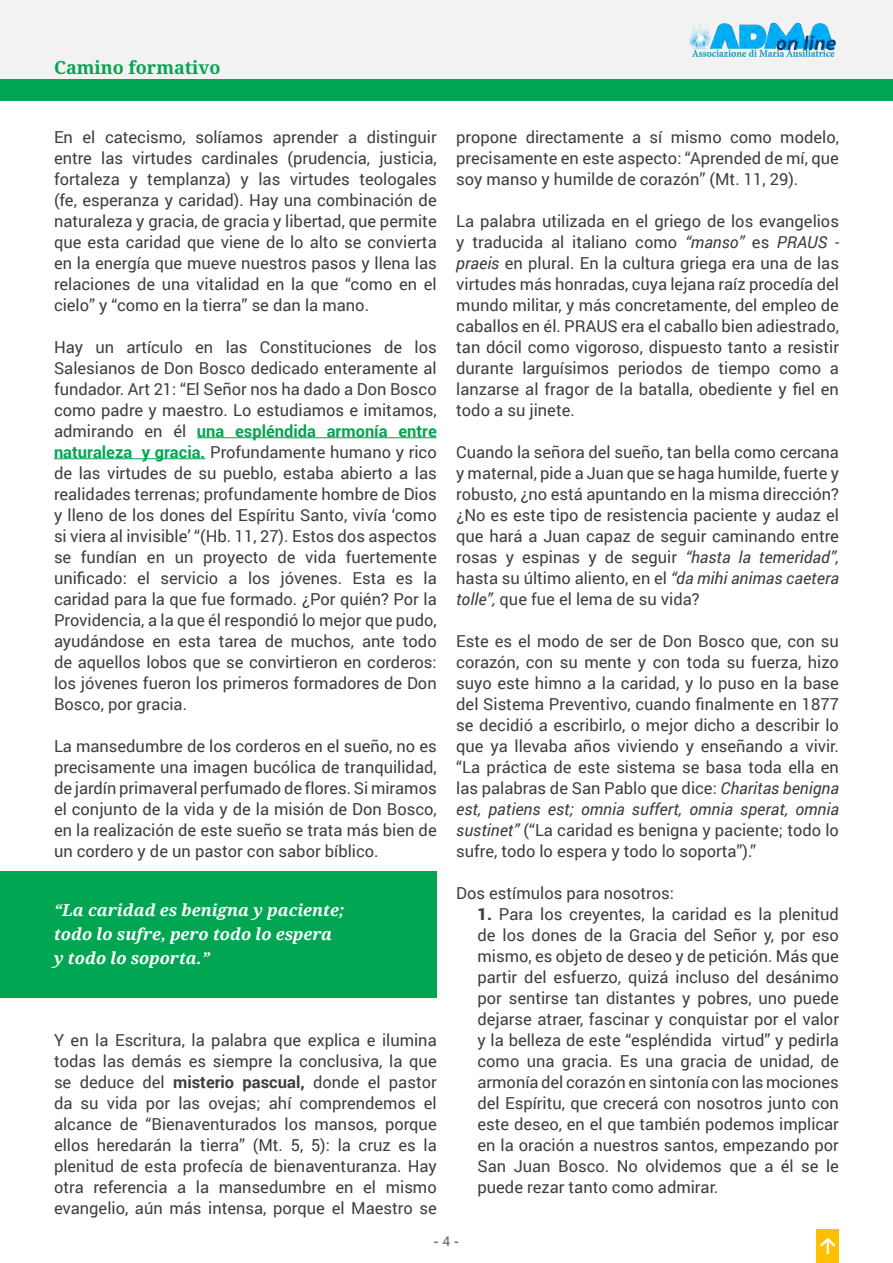
<style>
.page{position:relative;width:893px;height:1263px;background:#fff}
.page>*{position:absolute;margin:0;border:0;box-sizing:border-box;transform-origin:0 0}
.t1{font:700 18px "Noto Serif";color:#00a652}
.t2{font:16.5px/21px "Roboto";color:#3e3e3f;text-align:justify}
.t3{font:italic 700 16.5px/24px "Noto Serif";color:#fff}
.t4{font:700 13.5px "Segoe UI";color:#6d6e70}
.s1{font-weight:700;color:#00a652}
.s2{font-weight:700}
.s3{font-style:italic}
.s4{font-weight:900}
.s5{font-weight:600}
</style>
<div class="page">
<div style="left:0;top:0;width:893px;height:80px;background:#f2f2f2"></div>
<img style="left:689px;top:22px;width:147px;height:35px">
<div style="left:816px;top:1229px;width:23px;height:34px;background:#ffc000"></div>
<svg style="left:820px;top:1237px;width:16px;height:17px"></svg>
<div style="left:0;top:80px;width:893px;height:20px;background:#00a652"></div>
<hr style="left:197px;top:437px;width:240px;height:1px;background:#00a652">
<hr style="left:54px;top:458px;width:151px;height:1px;background:#00a652">
<div style="left:0;top:872px;width:437px;height:126px;background:#00a652"></div>
<p class="t1" style="left:54px;top:54px;width:168px">Camino formativo</p>
<p class="t2" style="left:54px;top:126px;width:384px">En el catecismo, solíamos aprender a distinguir entre las virtudes cardinales (prudencia, justicia, fortaleza y templanza) y las virtudes teologales (fe, esperanza y caridad). Hay una combinación de naturaleza y gracia, de gracia y libertad, que permite que esta caridad que viene de lo alto se convierta en la energía que mueve nuestros pasos y llena las relaciones de una vitalidad en la que “como en el cielo” y “como en la tierra” se dan la mano.</p>
<p class="t2" style="left:54px;top:336px;width:384px">Hay un artículo en las Constituciones de los Salesianos de Don Bosco dedicado enteramente al fundador. Art 21: “El Señor nos ha dado a Don Bosco como padre y maestro. Lo estudiamos e imitamos, admirando en él <span class="s1">una espléndida armonía entre naturaleza y gracia.</span> Profundamente humano y rico de las virtudes de su pueblo, estaba abierto a las realidades terrenas; profundamente hombre de Dios y lleno de los dones del Espíritu Santo, vivía ‘como si viera al invisible’ “(Hb. 11, 27). Estos dos aspectos se fundían en un proyecto de vida fuertemente unificado: el servicio a los jóvenes. Esta es la caridad para la que fue formado. ¿Por quién? Por la Providencia, a la que él respondió lo mejor que pudo, ayudándose en esta tarea de muchos, ante todo de aquellos lobos que se convirtieron en corderos: los jóvenes fueron los primeros formadores de Don Bosco, por gracia.</p>
<p class="t2" style="left:54px;top:735px;width:384px">La mansedumbre de los corderos en el sueño, no es precisamente una imagen bucólica de tranquilidad, de jardín primaveral perfumado de flores. Si miramos el conjunto de la vida y de la misión de Don Bosco, en la realización de este sueño se trata más bien de un cordero y de un pastor con sabor bíblico.</p>
<p class="t3" style="left:54px;top:898px;width:292px">“La caridad es benigna y paciente; todo lo sufre, pero todo lo espera</p>
<p class="t3" style="left:54px;top:946px;width:158px">y todo lo soporta.”</p>
<p class="t2" style="left:54px;top:1029px;width:384px">Y en la Escritura, la palabra que explica e ilumina todas las demás es siempre la conclusiva, la que se deduce del <span class="s2">misterio pascual,</span> donde el pastor da su vida por las ovejas; ahí comprendemos el alcance de “Bienaventurados los mansos, porque ellos heredarán la tierra” (Mt. 5, 5): la cruz es la plenitud de esta profecía de bienaventuranza. Hay otra referencia a la mansedumbre en el mismo evangelio, aún más intensa, porque el Maestro se</p>
<p class="t2" style="left:456px;top:126px;width:384px">propone directamente a sí mismo como modelo, precisamente en este aspecto: “Aprended de mí, que soy manso y humilde de corazón” (Mt. 11, 29).</p>
<p class="t2" style="left:456px;top:210px;width:384px">La palabra utilizada en el griego de los evangelios y traducida al italiano como <span class="s3">“manso”</span> es <span class="s3">PRAUS - praeis</span> en plural. En la cultura griega era una de las virtudes más honradas, cuya lejana raíz procedía del mundo militar, y más concretamente, del empleo de caballos en él. PRAUS era el caballo bien adiestrado, tan dócil como vigoroso, dispuesto tanto a resistir durante larguísimos periodos de tiempo como a lanzarse al fragor de la batalla, obediente y fiel en todo a su jinete.</p>
<p class="t2" style="left:456px;top:441px;width:384px">Cuando la señora del sueño, tan bella como cercana y maternal, pide a Juan que se haga humilde, fuerte y robusto, ¿no está apuntando en la misma dirección? ¿No es este tipo de resistencia paciente y audaz el que hará a Juan capaz de seguir caminando entre rosas y espinas y de seguir <span class="s3">“hasta la temeridad”, </span>hasta su último aliento, en el <span class="s3">“da mihi animas caetera tolle”,</span> que fue el lema de su vida?</p>
<p class="t2" style="left:456px;top:630px;width:384px">Este es el modo de ser de Don Bosco que, con su corazón, con su mente y con toda su fuerza, hizo suyo este himno a la caridad, y lo puso en la base del Sistema Preventivo, cuando finalmente en 1877 se decidió a escribirlo, o mejor dicho a describir lo que ya llevaba años viviendo y enseñando a vivir. “La práctica de este sistema se basa toda ella en las palabras de San Pablo que dice: <span class="s3">Charitas benigna est, patiens est; omnia suffert, omnia sperat, omnia sustinet”</span> (“La caridad es benigna y paciente; todo lo sufre, todo lo espera y todo lo soporta”).”</p>
<p class="t2" style="left:456px;top:882px;width:219px">Dos estímulos para nosotros:</p>
<p class="t2" style="left:477px;top:903px;width:363px"><span class="s4">1.</span> Para los creyentes, la caridad es la plenitud de los dones de la Gracia del Señor y, por eso mismo, es objeto de deseo y de petición. Más que partir del esfuerzo, quizá incluso del desánimo por sentirse tan distantes y pobres, uno puede dejarse atraer, fascinar y conquistar por el valor y la belleza de este “espléndida virtud” y pedirla como una gracia. Es una gracia de unidad, de armonía del corazón en sintonía con las mociones del Espíritu, que crecerá con nosotros junto con este deseo, en el que también podemos implicar en la oración a nuestros santos, empezando por San Juan Bosco. No olvidemos que a él se le puede rezar tanto como admirar.</p>
<p class="t4" style="left:434px;top:1229px;width:27px">- <span class="s5">4</span> -</p>
</div>
